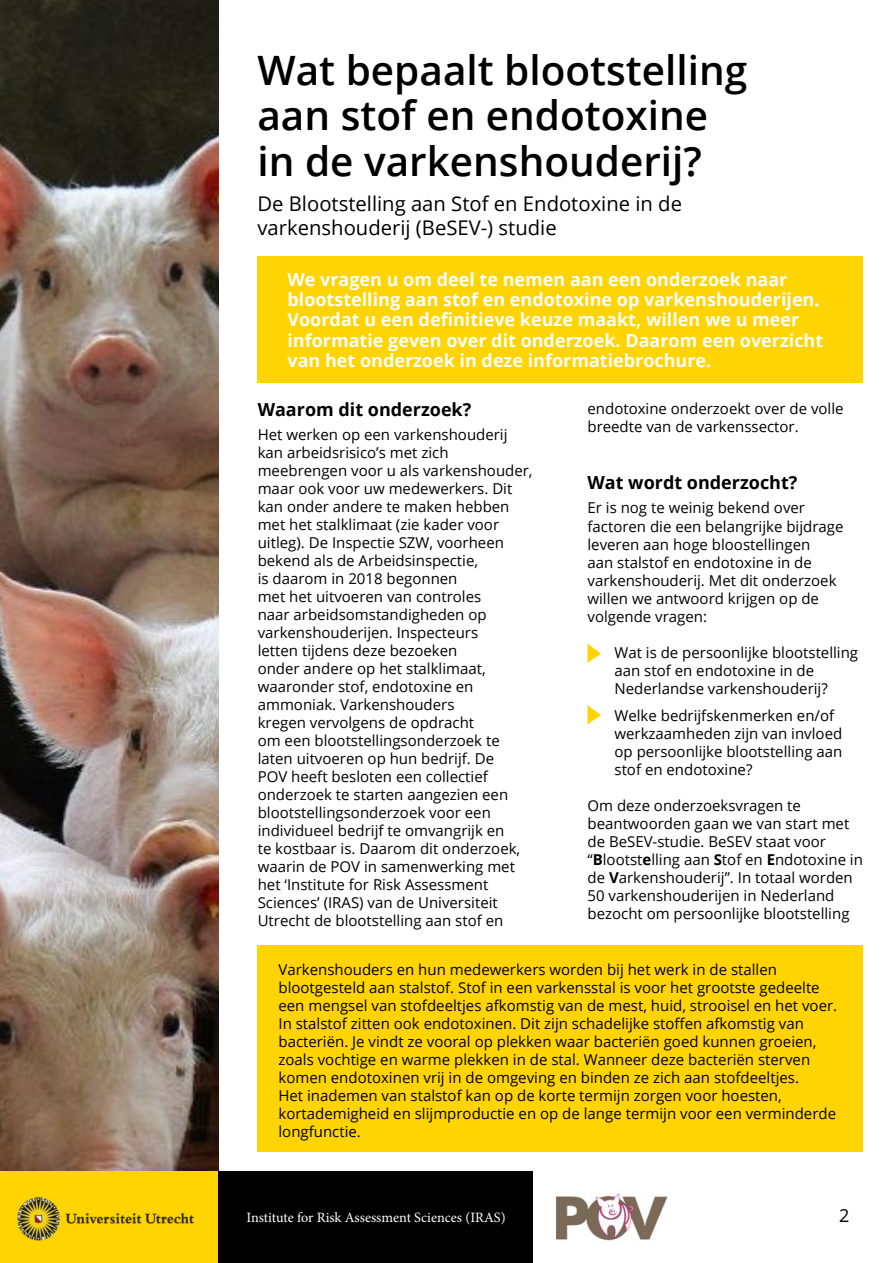
<style>
.page{position:relative;width:893px;height:1263px;background:#fff}
.page>*{position:absolute;margin:0;border:0;box-sizing:border-box;transform-origin:0 0}
.t1{font:600 40.5px/45.6px "Open Sans";color:#000}
.t2{font:20.25px/24.3px "Open Sans";color:#000}
.t3{font:700 18px/20.1px "Open Sans";color:#fff}
.t4{font:700 18px "Open Sans";color:#000}
.t5{font:18px "Open Sans";color:#000}
.t6{font:15px/18px "Open Sans";color:#000}
.t7{font:14.25px "Minion Pro";letter-spacing:-.005em;color:#fff}
.s1{font-weight:700}
</style>
<div class="page">
<img style="left:0;top:0;width:218px;height:1172px">
<div style="left:257px;top:256px;width:606px;height:127px;background:#ffd400"></div>
<div style="left:0;top:1172px;width:218px;height:91px;background:#ffd400"></div>
<img style="left:17px;top:1197px;width:177px;height:44px">
<div style="left:218px;top:1172px;width:315px;height:91px;background:#000"></div>
<svg style="left:587px;top:644px;width:14px;height:19px"></svg>
<svg style="left:587px;top:705px;width:14px;height:19px"></svg>
<img style="left:555px;top:1193px;width:113px;height:48px">
<div style="left:257px;top:946px;width:606px;height:206px;background:#ffd400"></div>
<h1 class="t1" style="left:257px;top:46px;width:491px">Wat bepaalt blootstelling aan stof en endotoxine in de varkenshouderij?</h1>
<h2 class="t2" style="left:257px;top:191px;width:426px">De Blootstelling aan Stof en Endotoxine in de varkenshouderij (BeSEV-) studie</h2>
<p class="t3" style="left:287px;top:269px;width:537px">We vragen u om deel te nemen aan een onderzoek naar blootstelling aan stof en endotoxine op varkenshouderijen.<br>Voordat u een definitieve keuze maakt, willen we u meer informatie geven over dit onderzoek. Daarom een overzicht van het onderzoek in deze informatiebrochure.</p>
<p class="t4" style="left:258px;top:397px;width:215px">Waarom dit onderzoek?</p>
<p class="t6" style="left:258px;top:425px;width:276px">Het werken op een varkenshouderij kan arbeidsrisico’s met zich meebrengen voor u als varkenshouder, maar ook voor uw medewerkers. Dit kan onder andere te maken hebben met het stalklimaat (zie kader voor uitleg). De Inspectie SZW, voorheen bekend als de Arbeidsinspectie,<br>is daarom in 2018 begonnen<br>met het uitvoeren van controles<br>naar arbeidsomstandigheden op varkenshouderijen. Inspecteurs<br>letten tijdens deze bezoeken<br>onder andere op het stalklimaat, waaronder stof, endotoxine en ammoniak. Varkenshouders<br>kregen vervolgens de opdracht<br>om een blootstellingsonderzoek te laten uitvoeren op hun bedrijf. De<br>POV heeft besloten een collectief onderzoek te starten aangezien een blootstellingsonderzoek voor een individueel bedrijf te omvangrijk en<br>te kostbaar is. Daarom dit onderzoek, waarin de POV in samenwerking met het ‘Institute for Risk Assessment Sciences’ (IRAS) van de Universiteit Utrecht de blootstelling aan stof en</p>
<p class="t6" style="left:278px;top:960px;width:560px">Varkenshouders en hun medewerkers worden bij het werk in de stallen blootgesteld aan stalstof. Stof in een varkensstal is voor het grootste gedeelte een mengsel van stofdeeltjes afkomstig van de mest, huid, strooisel en het voer.<br>In stalstof zitten ook endotoxinen. Dit zijn schadelijke stoffen afkomstig van bacteriën. Je vindt ze vooral op plekken waar bacteriën goed kunnen groeien, zoals vochtige en warme plekken in de stal. Wanneer deze bacteriën sterven komen endotoxinen vrij in de omgeving en binden ze zich aan stofdeeltjes.<br>Het inademen van stalstof kan op de korte termijn zorgen voor hoesten, kortademigheid en slijmproductie en op de lange termijn voor een verminderde longfunctie.</p>
<p class="t6" style="left:587px;top:399px;width:258px">endotoxine onderzoekt over de volle breedte van de varkenssector.</p>
<p class="t4" style="left:587px;top:470px;width:211px">Wat wordt onderzocht?</p>
<p class="t6" style="left:587px;top:499px;width:257px">Er is nog te weinig bekend over factoren die een belangrijke bijdrage leveren aan hoge bloostellingen<br>aan stalstof en endotoxine in de varkenshouderij. Met dit onderzoek willen we antwoord krijgen op de volgende vragen:</p>
<p class="t6" style="left:614px;top:643px;width:245px;text-indent:-27px">• Wat is de persoonlijke blootstelling aan stof en endotoxine in de<br>Nederlandse varkenshouderij?</p>
<p class="t6" style="left:614px;top:706px;width:229px;text-indent:-27px">• Welke bedrijfskenmerken en/of werkzaamheden zijn van invloed op persoonlijke blootstelling aan stof en endotoxine?</p>
<p class="t6" style="left:587px;top:796px;width:277px">Om deze onderzoeksvragen te beantwoorden gaan we van start met de BeSEV-studie. BeSEV staat voor “<span class="s1">B</span>lootst<span class="s1">e</span>lling aan <span class="s1">S</span>tof en <span class="s1">E</span>ndotoxine in de <span class="s1">V</span>arkenshouderij”. In totaal worden 50 varkenshouderijen in Nederland bezocht om persoonlijke blootstelling</p>
<p class="t7" style="left:246px;top:1208px;width:261px">Institute for Risk Assessment Sciences (IRAS)</p>
<p class="t5" style="left:839px;top:1203px;width:12px">2</p>
</div>
